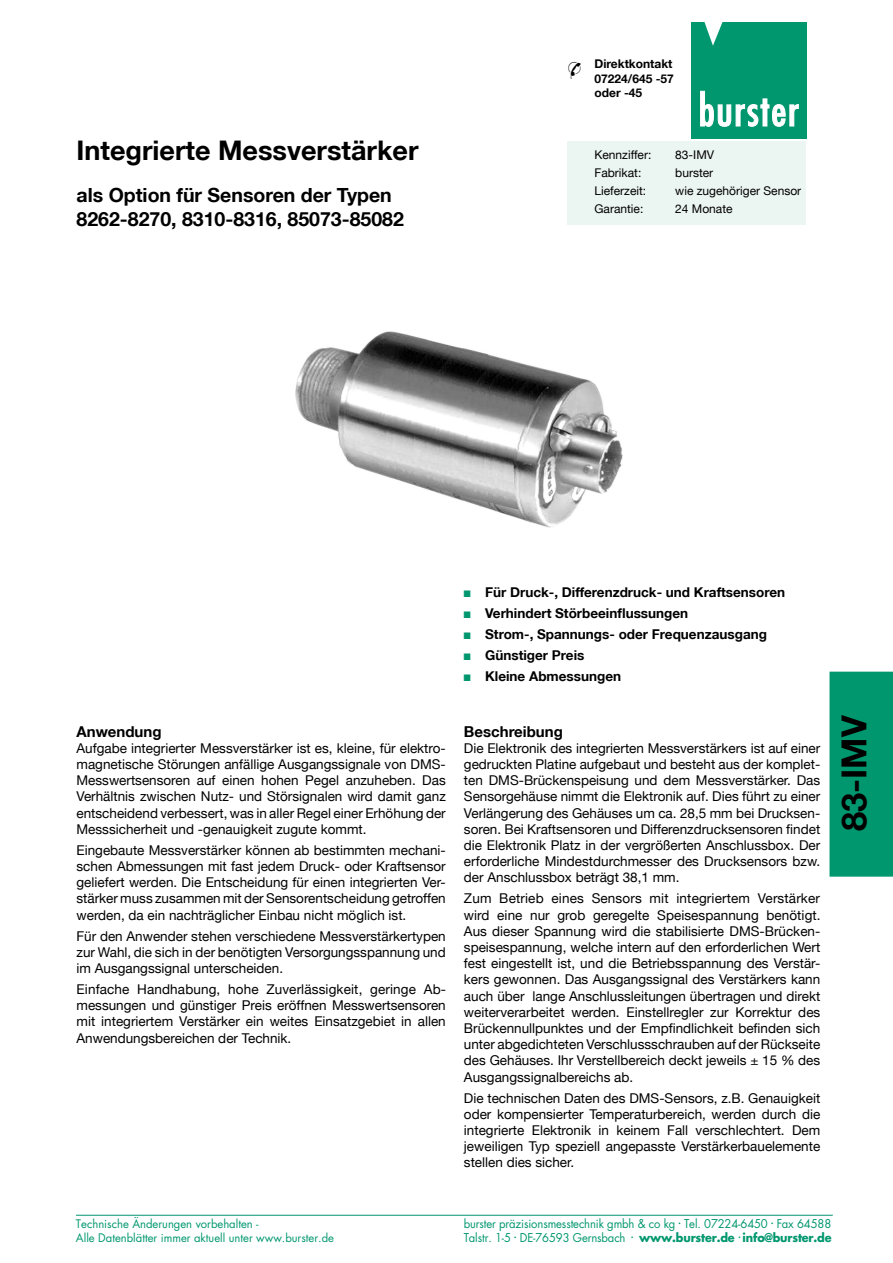
<style>
.page{position:relative;width:893px;height:1263px;background:#fff}
.page>*{position:absolute;margin:0;border:0;box-sizing:border-box;transform-origin:0 0}
.t1{font:700 34.5px "Helvetica Neue LT";color:#000}
.t2{font:700 27px "Helvetica Neue LT";color:#000}
.t3{font:700 19.5px/23.4px "Helvetica Neue LT";color:#000}
.t4{font:19.5px "Monotype Sorts";color:#000}
.t5{font:700 15px "Helvetica Neue LT";color:#000}
.t6{font:13.5px/16.2px "Helvetica Neue LT";color:#000;text-align:justify}
.t7{font:700 13.5px/21px "Helvetica Neue LT";color:#000}
.t8{font:12px "Helvetica Neue LT";color:#000}
.t9{font:700 12px/14.4px "Helvetica Neue LT";color:#000;text-align:justify}
.t10{font:11.85px/13.5px "Futura LT";letter-spacing:-.01em;color:#00976f;scale:.95 1}
.t11{font:11.55px/13.5px "Futura LT";color:#00976f}
.s1{font-family:"Monotype Sorts";font-weight:400;font-size:9px;color:#00976f}
.s2{font-weight:700}
</style>
<div class="page">
<img style="left:295px;top:331px;width:328px;height:197px">
<div style="left:829px;top:672px;width:64px;height:205px;background:#00976f"></div>
<div style="left:691px;top:22px;width:116px;height:117px;background:#00976f"></div>
<svg style="left:704px;top:22px;width:19px;height:24px"></svg>
<svg style="left:700px;top:91px;width:99px;height:36px"></svg>
<div style="left:567px;top:141px;width:239px;height:84px;background:#ebf5f1"></div>
<hr style="left:76px;top:1215px;width:757px;height:1px;background:#00976f">
<h2 class="t2" style="left:77px;top:133px;width:343px">Integrierte Messverstärker</h2>
<h3 class="t3" style="left:77px;top:183px;width:329px">als Option für Sensoren der Typen<br>8262-8270, 8310-8316, 85073-85082</h3>
<h3 class="t4" style="left:567px;top:60px;width:17px">&amp;</h3>
<p class="t9" style="left:594px;top:57px;width:81px">Direktkontakt 07224/645 -57 oder -45</p>
<p class="t8" style="left:594px;top:148px;width:58px">Kennziffer:</p>
<p class="t8" style="left:675px;top:148px;width:40px">83-IMV</p>
<p class="t8" style="left:594px;top:166px;width:48px">Fabrikat:</p>
<p class="t8" style="left:675px;top:166px;width:40px">burster</p>
<p class="t8" style="left:594px;top:184px;width:53px">Lieferzeit:</p>
<p class="t8" style="left:675px;top:184px;width:127px">wie zugehöriger Sensor</p>
<p class="t8" style="left:594px;top:202px;width:50px">Garantie:</p>
<p class="t8" style="left:675px;top:202px;width:59px">24 Monate</p>
<p class="t5" style="left:77px;top:722px;width:87px">Anwendung</p>
<p class="t6" style="left:77px;top:740px;width:371px">Aufgabe integrierter Messverstärker ist es, kleine, für elektro&shy;magnetische Störungen anfällige Ausgangssignale von DMS-Messwertsensoren auf einen hohen Pegel anzuheben. Das Verhältnis zwischen Nutz- und Störsignalen wird damit ganz entscheidend verbessert, was in aller Regel einer Erhöhung der Messsicherheit und -genauigkeit zugute kommt.</p>
<p class="t6" style="left:77px;top:842px;width:371px">Eingebaute Messverstärker können ab bestimmten mechani&shy;schen Abmessungen mit fast jedem Druck- oder Kraftsensor geliefert werden. Die Entscheidung für einen integrierten Ver&shy;stärker muss zusammen mit der Sensorentscheidung getroffen werden, da ein nachträglicher Einbau nicht möglich ist.</p>
<p class="t6" style="left:77px;top:927px;width:371px">Für den Anwender stehen verschiedene Messverstärkertypen zur Wahl, die sich in der benötigten Versorgungsspannung und im Ausgangssignal unterscheiden.</p>
<p class="t6" style="left:77px;top:981px;width:371px">Einfache Handhabung, hohe Zuverlässigkeit, geringe Ab&shy;messungen und günstiger Preis eröffnen Messwertsensoren mit integriertem Verstärker ein weites Einsatzgebiet in allen Anwendungsbereichen der Technik.</p>
<p class="t7" style="left:464px;top:581px;width:323px"><span class="s1">N</span> Für Druck-, Differenzdruck- und Kraftsensoren <span class="s1">N</span> Verhindert Störbeeinflussungen<br><span class="s1">N</span> Strom-, Spannungs- oder Frequenzausgang<br><span class="s1">N</span> Günstiger Preis<br><span class="s1">N</span> Kleine Abmessungen</p>
<p class="t5" style="left:464px;top:722px;width:100px">Beschreibung</p>
<p class="t6" style="left:464px;top:740px;width:358px">Die Elektronik des integrierten Messverstärkers ist auf einer gedruckten Platine aufgebaut und besteht aus der komplet&shy;ten DMS-Brückenspeisung und dem Messverstärker. Das Sensorgehäuse nimmt die Elektronik auf. Dies führt zu einer Verlängerung des Gehäuses um ca. 28,5 mm bei Drucksen&shy;soren. Bei Kraftsensoren und Differenzdrucksensoren findet die Elektronik Platz in der vergrößerten Anschlussbox. Der erforderliche Mindestdurchmesser des Drucksensors bzw. der Anschlussbox beträgt 38,1 mm.</p>
<p class="t6" style="left:464px;top:890px;width:358px">Zum Betrieb eines Sensors mit integriertem Verstärker wird eine nur grob geregelte Speisespannung benötigt.<br>Aus dieser Spannung wird die stabilisierte DMS-Brücken&shy;speisespannung, welche intern auf den erforderlichen Wert fest eingestellt ist, und die Betriebsspannung des Verstär&shy;kers gewonnen. Das Ausgangssignal des Verstärkers kann auch über lange Anschlussleitungen übertragen und direkt weiterverarbeitet werden. Einstellregler zur Korrektur des Brückennullpunktes und der Empfindlichkeit befinden sich unter abgedichteten Verschlussschrauben auf der Rückseite des Gehäuses. Ihr Verstellbereich deckt jeweils ± 15 % des Ausgangssignalbereichs ab.</p>
<p class="t6" style="left:464px;top:1089px;width:358px">Die technischen Daten des DMS-Sensors, z.B. Genauigkeit oder kompensierter Temperaturbereich, werden durch die integrierte Elektronik in keinem Fall verschlechtert. Dem jeweiligen Typ speziell angepasste Verstärkerbauelemente stellen dies sicher.</p>
<h1 class="t1" style="left:833px;top:831px;width:118px;rotate:-90deg">83-IMV</h1>
<p class="t11" style="left:76px;top:1217px;width:260px">Technische Änderungen vorbehalten -<br>Alle Datenblätter immer aktuell unter www.burster.de</p>
<p class="t10" style="left:464px;top:1217px;width:389px">burster präzisionsmesstechnik gmbh &amp; co kg <sup>.</sup> Tel. 07224-6450 <sup>.</sup> Fax 64588<br>Talstr. 1-5 <sup>.</sup> DE-76593 Gernsbach <sup>.</sup> <span class="s2">www.burster.de</span> <sup>.</sup> <span class="s2">info@burster.de</span></p>
</div>
